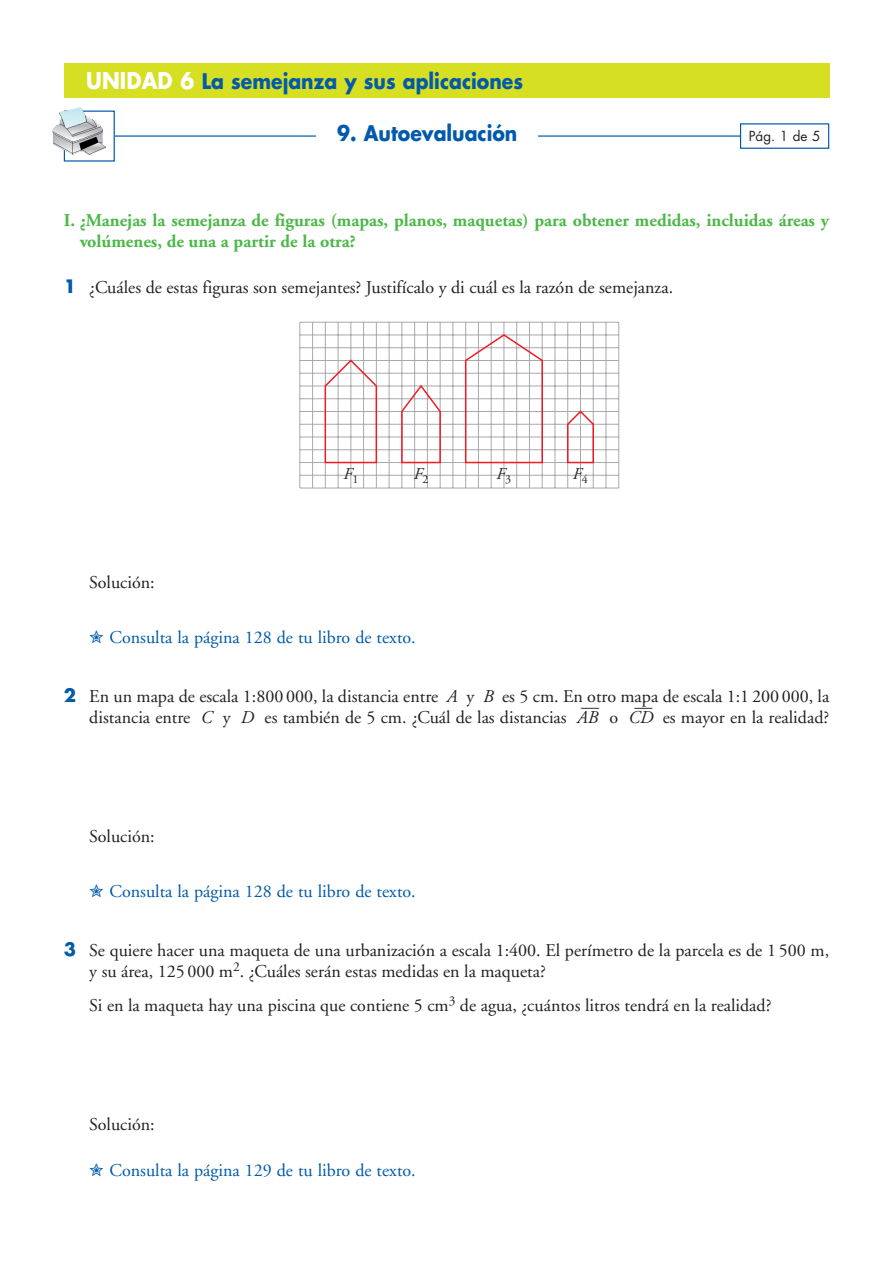
<style>
.page{position:relative;width:893px;height:1263px;background:#fff}
.page>*{position:absolute;margin:0;border:0;box-sizing:border-box;transform-origin:0 0}
.t1{font:700 21px "Futura";color:#015aaa;scale:.9 1}
.t2{font:18px/21px "Adobe Garamond";color:#231f20}
.t3{font:700 18px/21px "Adobe Garamond";color:#4cb848}
.t4{font:18px "Adobe Garamond";color:#015aaa}
.t5{font:italic 18px "Adobe Garamond";color:#231f20}
.t6{font:italic 16.5px "Adobe Garamond";color:#231f20}
.t7{font:13.5px "Futura";color:#231f20}
.s1{font-size:22.5px;color:#fff}
.s2{font-family:"Futura";font-weight:700;color:#015aaa}
.s3{font-style:italic}
.s4{font-style:normal}
</style>
<div class="page">
<div style="left:64px;top:64px;width:765px;height:34px;background:#d6df21"></div>
<svg style="left:115px;top:123px;width:715px;height:26px"></svg>
<div style="left:317px;top:111px;width:221px;height:51px;background:#fff"></div>
<div style="left:64px;top:111px;width:51px;height:51px;border:1px solid #015aaa"></div>
<img style="left:52px;top:107px;width:54px;height:48px">
<hr style="left:300px;top:488px;width:319px;height:1px;background:#a8a9ad">
<hr style="left:300px;top:475px;width:319px;height:1px;background:#a8a9ad">
<hr style="left:300px;top:462px;width:319px;height:1px;background:#a8a9ad">
<hr style="left:300px;top:449px;width:319px;height:1px;background:#a8a9ad">
<hr style="left:300px;top:437px;width:319px;height:1px;background:#a8a9ad">
<hr style="left:300px;top:424px;width:319px;height:1px;background:#a8a9ad">
<hr style="left:300px;top:411px;width:319px;height:1px;background:#a8a9ad">
<hr style="left:300px;top:398px;width:319px;height:1px;background:#a8a9ad">
<hr style="left:300px;top:386px;width:319px;height:1px;background:#a8a9ad">
<hr style="left:300px;top:373px;width:319px;height:1px;background:#a8a9ad">
<hr style="left:300px;top:360px;width:319px;height:1px;background:#a8a9ad">
<hr style="left:300px;top:347px;width:319px;height:1px;background:#a8a9ad">
<hr style="left:300px;top:335px;width:319px;height:1px;background:#a8a9ad">
<hr style="left:300px;top:322px;width:319px;height:1px;background:#a8a9ad">
<hr style="left:299px;top:322px;width:1px;height:166px;background:#a8a9ad">
<hr style="left:312px;top:322px;width:1px;height:166px;background:#a8a9ad">
<hr style="left:325px;top:322px;width:1px;height:166px;background:#a8a9ad">
<hr style="left:338px;top:322px;width:1px;height:166px;background:#a8a9ad">
<hr style="left:350px;top:322px;width:1px;height:166px;background:#a8a9ad">
<hr style="left:363px;top:322px;width:1px;height:166px;background:#a8a9ad">
<hr style="left:376px;top:322px;width:1px;height:166px;background:#a8a9ad">
<hr style="left:389px;top:322px;width:1px;height:166px;background:#a8a9ad">
<hr style="left:401px;top:322px;width:1px;height:166px;background:#a8a9ad">
<hr style="left:414px;top:322px;width:1px;height:166px;background:#a8a9ad">
<hr style="left:427px;top:322px;width:1px;height:166px;background:#a8a9ad">
<hr style="left:440px;top:322px;width:1px;height:166px;background:#a8a9ad">
<hr style="left:452px;top:322px;width:1px;height:166px;background:#a8a9ad">
<hr style="left:465px;top:322px;width:1px;height:166px;background:#a8a9ad">
<hr style="left:478px;top:322px;width:1px;height:166px;background:#a8a9ad">
<hr style="left:491px;top:322px;width:1px;height:166px;background:#a8a9ad">
<hr style="left:503px;top:322px;width:1px;height:166px;background:#a8a9ad">
<hr style="left:516px;top:322px;width:1px;height:166px;background:#a8a9ad">
<hr style="left:529px;top:322px;width:1px;height:166px;background:#a8a9ad">
<hr style="left:542px;top:322px;width:1px;height:166px;background:#a8a9ad">
<hr style="left:555px;top:322px;width:1px;height:166px;background:#a8a9ad">
<hr style="left:567px;top:322px;width:1px;height:166px;background:#a8a9ad">
<hr style="left:580px;top:322px;width:1px;height:166px;background:#a8a9ad">
<hr style="left:593px;top:322px;width:1px;height:166px;background:#a8a9ad">
<hr style="left:606px;top:322px;width:1px;height:166px;background:#a8a9ad">
<hr style="left:618px;top:322px;width:1px;height:166px;background:#a8a9ad">
<svg style="left:324px;top:333px;width:271px;height:131px"></svg>
<p class="t1" style="left:86px;top:72px;width:487px"><span class="s1">UNIDAD 6</span> La semejanza y sus aplicaciones</p>
<p class="t1" style="left:337px;top:123px;width:202px">9. Autoevaluación</p>
<p class="t7" style="left:749px;top:130px;width:73px">Pág. 1 de 5</p>
<p class="t3" style="left:80px;top:211px;width:751px;text-indent:-16px">I. ¿Manejas la semejanza de figuras (mapas, planos, maquetas) para obtener medidas, incluidas áreas y volúmenes, de una a partir de la otra?</p>
<p class="t2" style="left:64px;top:279px;width:611px"><span class="s2">1</span> ¿Cuáles de estas figuras son semejantes? Justifícalo y di cuál es la razón de semejanza.</p>
<p class="t2" style="left:89px;top:573px;width:67px">Solución:</p>
<p class="t6" style="left:343px;top:467px;width:16px">F<sub>1</sub></p>
<p class="t6" style="left:414px;top:467px;width:16px">F<sub>2</sub></p>
<p class="t6" style="left:496px;top:467px;width:16px">F<sub>3</sub></p>
<p class="t6" style="left:573px;top:467px;width:16px">F<sub>4</sub></p>
<p class="t4" style="left:89px;top:630px;width:328px">✮ Consulta la página 128 de tu libro de texto.</p>
<p class="t2" style="left:89px;top:687px;width:741px;text-indent:-26px"><span class="s2">2</span> En un mapa de escala 1:800 000, la distancia entre <span class="s3">A</span> y <span class="s3">B</span> es 5 cm. En otro mapa de escala 1:1 200 000, la distancia entre <span class="s3">C</span> y <span class="s3">D</span> es también de 5 cm. ¿Cuál de las distancias <span class="s3">AB</span></p>
<p class="t2" style="left:581px;top:698px;width:19px">—</p>
<p class="t2" style="left:634px;top:698px;width:19px">—</p>
<p class="t2" style="left:663px;top:708px;width:168px">es mayor en la realidad?</p>
<p class="t5" style="left:609px;top:710px;width:46px"><span class="s4">o</span> CD</p>
<p class="t2" style="left:89px;top:827px;width:67px">Solución:</p>
<p class="t4" style="left:89px;top:884px;width:328px">✮ Consulta la página 128 de tu libro de texto.</p>
<p class="t2" style="left:89px;top:942px;width:741px;text-indent:-26px"><span class="s2">3</span> Se quiere hacer una maqueta de una urbanización a escala 1:400. El perímetro de la parcela es de 1 500 m, y su área, 125 000 m<sup>2</sup>. ¿Cuáles serán estas medidas en la maqueta?</p>
<p class="t2" style="left:89px;top:996px;width:684px">Si en la maqueta hay una piscina que contiene 5 cm<sup>3</sup> de agua, ¿cuántos litros tendrá en la realidad?</p>
<p class="t2" style="left:89px;top:1115px;width:67px">Solución:</p>
<p class="t4" style="left:89px;top:1163px;width:328px">✮ Consulta la página 129 de tu libro de texto.</p>
</div>
